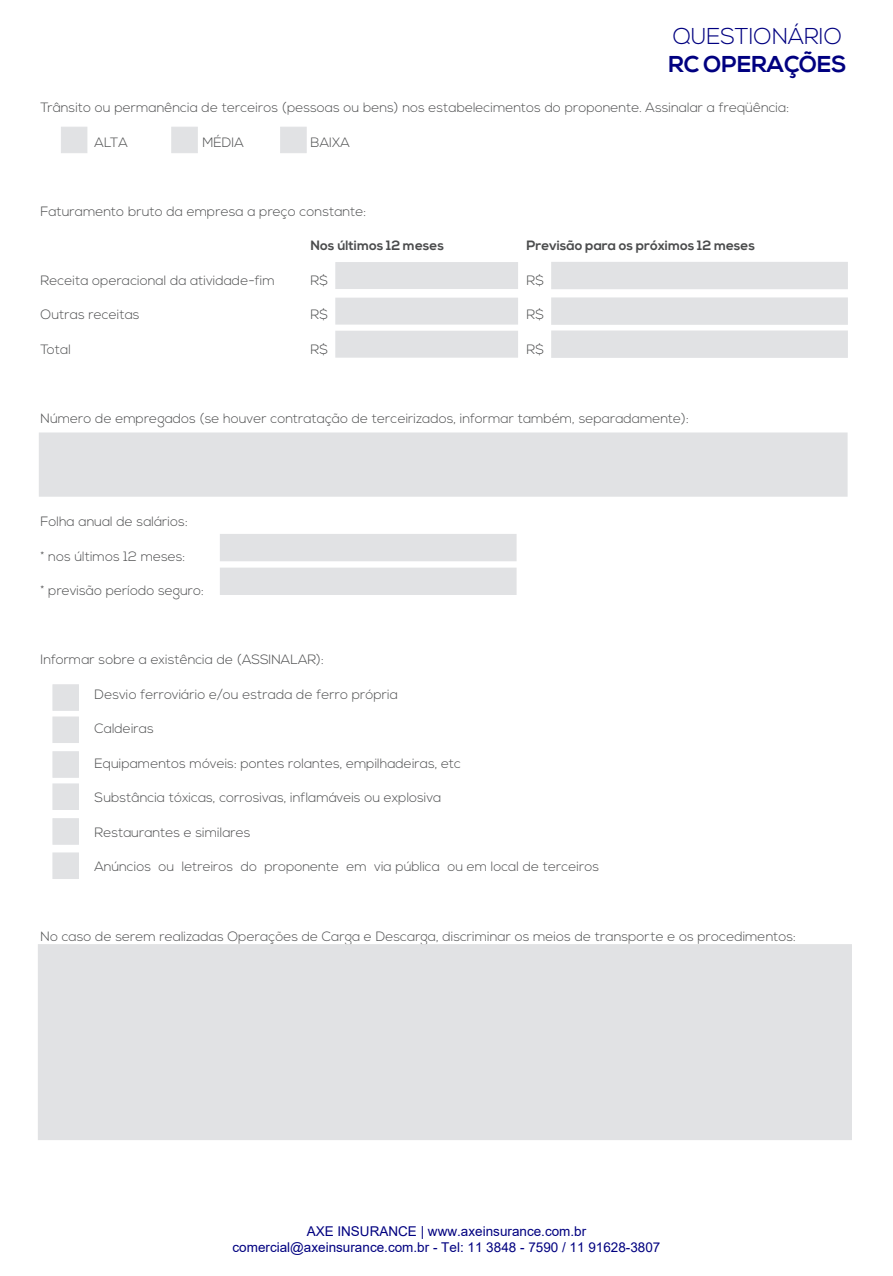
<style>
.page{position:relative;width:893px;height:1276px;background:#fff}
.page>*{position:absolute;margin:0;border:0;box-sizing:border-box;transform-origin:0 0}
.t1{font:300 22.95px "Nexa";color:#000080}
.t2{font:700 22.95px "Nexa";color:#000080}
.t3{font:300 13.5px "Nexa";color:#4b4c4d}
.t4{font:13.5px/16.2px "Arial";color:#000080;text-align:center}
.t5{font:700 13.5px "Nexa";color:#4b4c4d}
</style>
<div class="page">
<div style="left:61px;top:127px;width:26px;height:26px;background:#e1e2e4"></div>
<div style="left:551px;top:262px;width:297px;height:27px;background:#e1e2e4"></div>
<div style="left:551px;top:330px;width:297px;height:28px;background:#e1e2e4;border:2px solid #e1e2e4"></div>
<div style="left:220px;top:567px;width:297px;height:28px;background:#e1e2e4;border:2px solid #e1e2e4"></div>
<div style="left:53px;top:684px;width:26px;height:26px;background:#e1e2e4"></div>
<div style="left:53px;top:717px;width:26px;height:26px;background:#e1e2e4"></div>
<div style="left:53px;top:751px;width:26px;height:26px;background:#e1e2e4"></div>
<div style="left:53px;top:852px;width:26px;height:26px;background:#e1e2e4;border:1px solid #e1e2e4"></div>
<div style="left:53px;top:783px;width:26px;height:27px;background:#e1e2e4;border:1px solid #e1e2e4"></div>
<div style="left:53px;top:818px;width:26px;height:26px;background:#e1e2e4"></div>
<div style="left:38px;top:944px;width:814px;height:196px;background:#e1e2e4"></div>
<div style="left:220px;top:534px;width:297px;height:27px;background:#e1e2e4"></div>
<div style="left:39px;top:432px;width:809px;height:65px;background:#e1e2e4"></div>
<div style="left:551px;top:297px;width:297px;height:28px;background:#e1e2e4;border:2px solid #e1e2e4"></div>
<div style="left:335px;top:262px;width:183px;height:27px;background:#e1e2e4"></div>
<div style="left:335px;top:331px;width:183px;height:27px;background:#e1e2e4"></div>
<div style="left:335px;top:298px;width:183px;height:27px;background:#e1e2e4;border:1px solid #e1e2e4"></div>
<div style="left:171px;top:127px;width:27px;height:26px;background:#e1e2e4"></div>
<div style="left:280px;top:127px;width:26px;height:26px;background:#e1e2e4"></div>
<h1 class="t1" style="left:673px;top:23px;width:171px">QUESTIONÁRIO</h1>
<h1 class="t2" style="left:668px;top:50px;width:180px">RC OPERAÇÕES</h1>
<p class="t3" style="left:41px;top:100px;width:750px">Trânsito ou permanência de terceiros (pessoas ou bens) nos estabelecimentos do proponente. Assinalar a freqüência:</p>
<p class="t3" style="left:95px;top:134px;width:35px">ALTA</p>
<p class="t3" style="left:203px;top:134px;width:43px">MÉDIA</p>
<p class="t3" style="left:311px;top:134px;width:41px">BAIXA</p>
<p class="t3" style="left:41px;top:203px;width:327px">Faturamento bruto da empresa a preço constante:</p>
<p class="t5" style="left:311px;top:238px;width:135px">Nos últimos 12 meses</p>
<p class="t5" style="left:527px;top:238px;width:230px">Previsão para os próximos 12 meses</p>
<p class="t3" style="left:41px;top:272px;width:236px">Receita operacional da atividade-fim</p>
<p class="t3" style="left:311px;top:272px;width:19px">R$</p>
<p class="t3" style="left:527px;top:272px;width:19px">R$</p>
<p class="t3" style="left:41px;top:307px;width:101px">Outras receitas</p>
<p class="t3" style="left:311px;top:307px;width:19px">R$</p>
<p class="t3" style="left:527px;top:307px;width:19px">R$</p>
<p class="t3" style="left:41px;top:341px;width:32px">Total</p>
<p class="t3" style="left:311px;top:341px;width:19px">R$</p>
<p class="t3" style="left:527px;top:341px;width:19px">R$</p>
<p class="t3" style="left:41px;top:410px;width:650px">Número de empregados (se houver contratação de terceirizados, informar também, separadamente):</p>
<p class="t3" style="left:41px;top:514px;width:149px">Folha anual de salários:</p>
<p class="t3" style="left:41px;top:548px;width:146px">* nos últimos 12 meses:</p>
<p class="t3" style="left:41px;top:583px;width:165px">* previsão período seguro:</p>
<p class="t3" style="left:41px;top:652px;width:285px">Informar sobre a existência de (ASSINALAR):</p>
<p class="t3" style="left:95px;top:686px;width:305px">Desvio ferroviário e/ou estrada de ferro própria</p>
<p class="t3" style="left:95px;top:721px;width:61px">Caldeiras</p>
<p class="t3" style="left:95px;top:755px;width:368px">Equipamentos móveis: pontes rolantes, empilhadeiras, etc</p>
<p class="t3" style="left:95px;top:790px;width:348px">Substância tóxicas, corrosivas, inflamáveis ou explosiva</p>
<p class="t3" style="left:95px;top:824px;width:157px">Restaurantes e similares</p>
<p class="t3" style="left:95px;top:859px;width:506px">Anúncios ou letreiros do proponente em via pública ou em local de terceiros</p>
<p class="t3" style="left:41px;top:928px;width:757px">No caso de serem realizadas Operações de Carga e Descarga, discriminar os meios de transporte e os procedimentos:</p>
<p class="t4" style="left:232px;top:1222px;width:429px">AXE INSURANCE | www.axeinsurance.com.br comercial@axeinsurance.com.br - Tel: 11 3848 - 7590 / 11 91628-3807</p>
</div>
